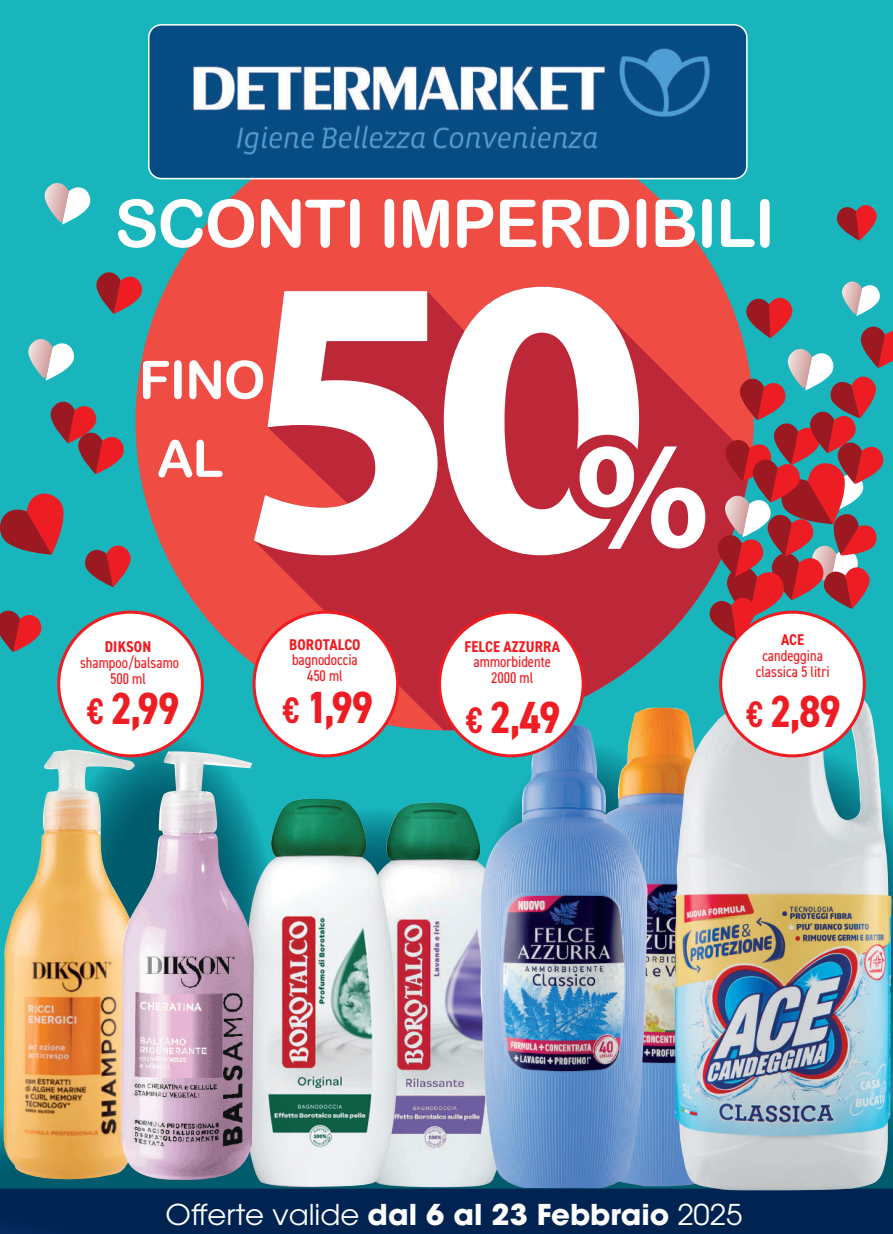
<style>
.page{position:relative;width:893px;height:1234px;background:#fff}
.page>*{position:absolute;margin:0;border:0;box-sizing:border-box;transform-origin:0 0}
.t1{font:66px "Arial Rounded MT Bold";letter-spacing:-.02em;color:#fff}
.t2{font:52.5px "Arial Rounded MT Bold";color:#fff}
.t3{font:51px "Arial Rounded MT Bold";color:#fff}
.t4{font:700 condensed 45.15px "DIN2014";letter-spacing:-.03em;color:#ee1d23}
.t5{font:28.5px "ITC Avant Garde Pro";color:#fff}
.t6{font:condensed 15.6px/15.6px "DIN2014";color:#ee1d23;text-align:center}
.t7{font:700 condensed 15.6px "DIN2014";letter-spacing:.01em;color:#ee1d23}
.s1{font-weight:600;font-size:36.9px}
.s2{font-weight:700}
</style>
<div class="page">
<div style="left:0;top:0;width:893px;height:1197px;background:#18b5bd"></div>
<div style="left:136px;top:112px;width:618px;height:618px;background:#ef4c43;border-radius:50%"></div>
<svg style="left:256px;top:303px;width:480px;height:427px;fill:#bd2839"></svg>
<svg style="left:254px;top:291px;width:184px;height:264px;fill:#fff"></svg>
<svg style="left:444px;top:287px;width:124px;height:268px;background:#e4a1a7"></svg>
<svg style="left:0;top:1074px;width:893px;height:159px;background:#002855"></svg>
<img style="left:3px;top:749px;width:117px;height:430px">
<img style="left:576px;top:707px;width:98px;height:478px">
<img style="left:399px;top:802px;width:80px;height:384px">
<img style="left:239px;top:798px;width:160px;height:390px">
<img style="left:674px;top:649px;width:218px;height:541px">
<img style="left:479px;top:724px;width:170px;height:463px">
<img style="left:120px;top:751px;width:134px;height:430px">
<div style="left:254px;top:612px;width:144px;height:143px;background:#fff;border-radius:50%"></div>
<div style="left:252px;top:610px;width:147px;height:147px;border:3px solid #ee1d23;border-radius:50%"></div>
<div style="left:59px;top:612px;width:143px;height:143px;background:#fff;border-radius:50%"></div>
<div style="left:57px;top:610px;width:147px;height:147px;border:3px solid #ee1d23;border-radius:50%"></div>
<div style="left:721px;top:612px;width:143px;height:143px;background:#fff;border-radius:50%"></div>
<div style="left:439px;top:612px;width:144px;height:143px;background:#fff;border-radius:50%"></div>
<div style="left:438px;top:610px;width:147px;height:147px;border:3px solid #ee1d23;border-radius:50%"></div>
<img style="left:149px;top:27px;width:596px;height:151px">
<div style="left:148px;top:24px;width:600px;height:155px;border:2px solid #fff;border-radius:13px"></div>
<svg style="left:28px;top:339px;width:46px;height:41px"></svg>
<svg style="left:44px;top:183px;width:47px;height:41px"></svg>
<svg style="left:0;top:493px;width:64px;height:61px"></svg>
<svg style="left:85px;top:545px;width:46px;height:42px"></svg>
<svg style="left:0;top:610px;width:42px;height:42px"></svg>
<svg style="left:96px;top:272px;width:46px;height:42px"></svg>
<svg style="left:568px;top:281px;width:325px;height:358px"></svg>
<svg style="left:50px;top:401px;width:74px;height:73px"></svg>
<svg style="left:836px;top:205px;width:41px;height:36px"></svg>
<h1 class="t1" style="left:115px;top:184px;width:662px">SCONTI IMPERDIBILI</h1>
<h2 class="t2" style="left:139px;top:349px;width:128px">FINO</h2>
<h3 class="t3" style="left:157px;top:428px;width:68px">AL</h3>
<p class="t7" style="left:105px;top:636px;width:48px">DIKSON</p>
<p class="t6" style="left:80px;top:654px;width:101px">shampoo/balsamo<br>500 ml</p>
<h3 class="t4" style="left:87px;top:678px;width:94px"><span class="s1">€</span> 2,99</h3>
<p class="t7" style="left:289px;top:633px;width:73px">BOROTALCO</p>
<p class="t6" style="left:292px;top:651px;width:67px">bagnodoccia<br>450 ml</p>
<h3 class="t4" style="left:282px;top:677px;width:92px"><span class="s1">€</span> 1,99</h3>
<p class="t7" style="left:464px;top:635px;width:97px">FELCE AZZURRA</p>
<p class="t6" style="left:474px;top:653px;width:79px">ammorbidente<br>2000 ml</p>
<h3 class="t4" style="left:466px;top:687px;width:96px"><span class="s1">€</span> 2,49</h3>
<p class="t7" style="left:781px;top:629px;width:25px">ACE</p>
<p class="t6" style="left:756px;top:647px;width:75px">candeggina classica 5 litri</p>
<h3 class="t4" style="left:746px;top:681px;width:96px"><span class="s1">€</span> 2,89</h3>
<h3 class="t5" style="left:166px;top:1196px;width:578px">Offerte valide <span class="s2">dal 6 al 23 Febbraio</span> 2025</h3>
</div>
